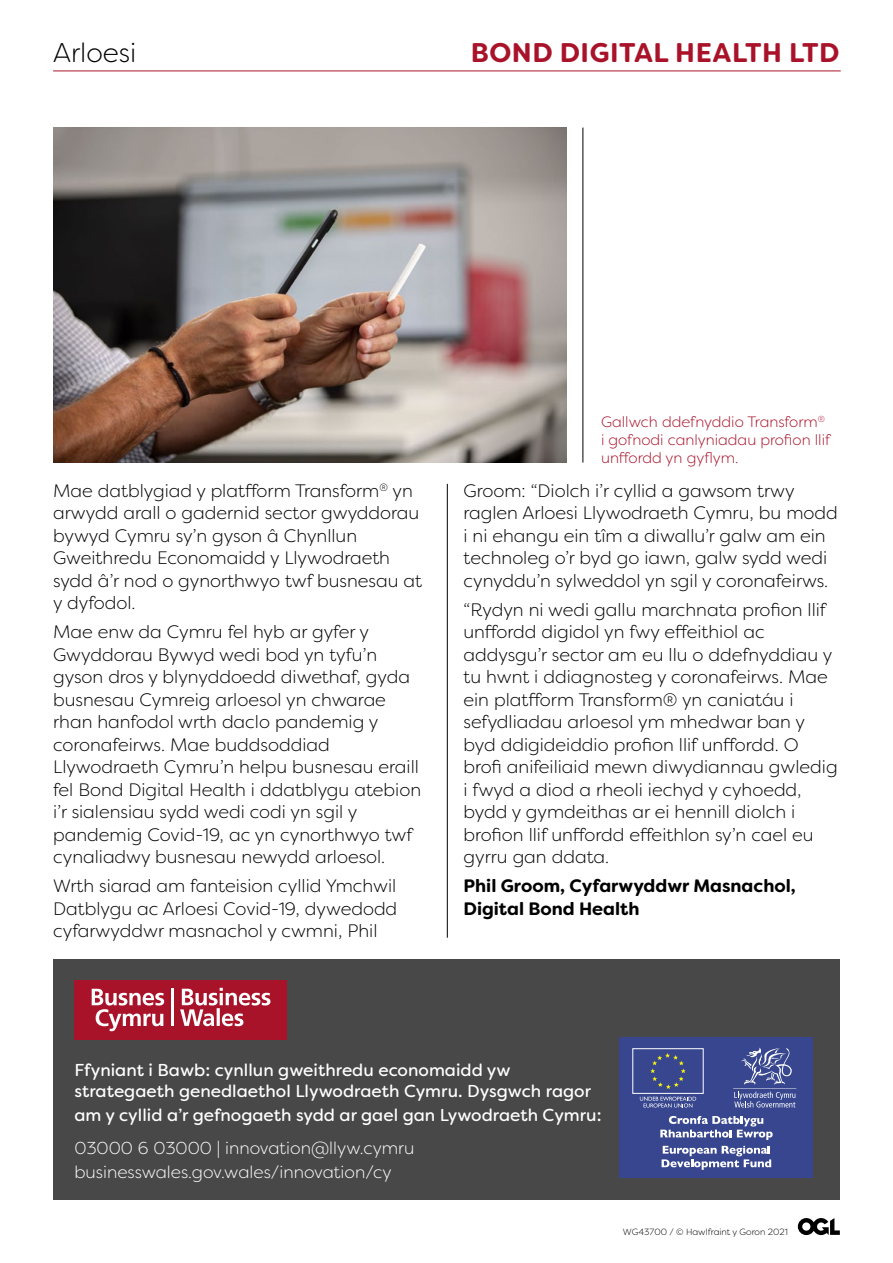
<style>
.page{position:relative;width:893px;height:1263px;background:#fff}
.page>*{position:absolute;margin:0;border:0;box-sizing:border-box;transform-origin:0 0}
.t1{font:700 27px "Filson Soft";letter-spacing:.02em;color:#a9132a}
.t2{font:300 27px "Filson Soft";color:#000}
.Name{font:300 18px/22.5px "Filson Soft";color:#000}
.Name-2{font:700 18px/22.5px "Filson Soft";color:#000}
.t3{font:17.25px/21px "Filson Soft";color:#fff}
.t4{font:300 17.25px/24px "Filson Soft";color:#fff}
.Body_Copy{font:300 15px/18px "Filson Soft";color:#a9132a}
.t5{font:300 9px "Filson Soft";color:#000}
</style>
<div class="page">
<img style="left:53px;top:128px;width:513px;height:335px">
<svg style="left:798px;top:1218px;width:42px;height:17px"></svg>
<hr style="left:53px;top:71px;width:788px;height:1px;background:#a9132a">
<hr style="left:447px;top:484px;width:1px;height:454px;background:#000">
<hr style="left:582px;top:128px;width:1px;height:335px;background:#000">
<div style="left:53px;top:959px;width:787px;height:240px;background:#484848"></div>
<div style="left:74px;top:980px;width:213px;height:59px;background:#a9132a"></div>
<hr style="left:171px;top:989px;width:3px;height:37px;background:#fff">
<svg style="left:180px;top:988px;width:90px;height:38px"></svg>
<svg style="left:92px;top:989px;width:72px;height:42px"></svg>
<div style="left:619px;top:1037px;width:194px;height:141px;background:#37468e"></div>
<svg style="left:733px;top:1047px;width:63px;height:60px"></svg>
<svg style="left:660px;top:1116px;width:113px;height:24px"></svg>
<svg style="left:662px;top:1146px;width:109px;height:24px"></svg>
<svg style="left:650px;top:1053px;width:36px;height:36px"></svg>
<div style="left:632px;top:1048px;width:71px;height:46px;border:1px solid #fff"></div>
<svg style="left:640px;top:1097px;width:56px;height:10px"></svg>
<h1 class="t2" style="left:53px;top:36px;width:85px">Arloesi</h1>
<h1 class="t1" style="left:471px;top:35px;width:370px">BOND DIGITAL HEALTH LTD</h1>
<p class="Name" style="left:53px;top:479px;width:370px">Mae datblygiad y platfform Transform<sup>®</sup> yn arwydd arall o gadernid sector gwyddorau bywyd Cymru sy’n gyson â Chynllun Gweithredu Economaidd y Llywodraeth sydd â’r nod o gynorthwyo twf busnesau at y dyfodol.</p>
<p class="Name" style="left:53px;top:620px;width:369px">Mae enw da Cymru fel hyb ar gyfer y Gwyddorau Bywyd wedi bod yn tyfu’n gyson dros y blynyddoedd diwethaf, gyda busnesau Cymreig arloesol yn chwarae rhan hanfodol wrth daclo pandemig y coronafeirws. Mae buddsoddiad Llywodraeth Cymru’n helpu busnesau eraill fel Bond Digital Health i ddatblygu atebion i’r sialensiau sydd wedi codi yn sgil y pandemig Covid-19, ac yn cynorthwyo twf cynaliadwy busnesau newydd arloesol.</p>
<p class="Name" style="left:53px;top:874px;width:346px;text-align:justify">Wrth siarad am fanteision cyllid Ymchwil Datblygu ac Arloesi Covid-19, dywedodd cyfarwyddwr masnachol y cwmni, Phil</p>
<p class="Body_Copy" style="left:601px;top:412px;width:231px">Gallwch ddefnyddio Transform<sup>® </sup>i gofnodi canlyniadau profion llif unffordd yn gyflym.</p>
<p class="Name" style="left:463px;top:479px;width:376px">Groom: “Diolch i’r cyllid a gawsom trwy raglen Arloesi Llywodraeth Cymru, bu modd i ni ehangu ein tîm a diwallu’r galw am ein technoleg o’r byd go iawn, galw sydd wedi cynyddu’n sylweddol yn sgil y coronafeirws.</p>
<p class="Name" style="left:463px;top:598px;width:376px">“Rydyn ni wedi gallu marchnata profion llif unffordd digidol yn fwy effeithiol ac addysgu’r sector am eu llu o ddefnyddiau y tu hwnt i ddiagnosteg y coronafeirws. Mae ein platfform Transform® yn caniatáu i sefydliadau arloesol ym mhedwar ban y byd ddigideiddio profion llif unffordd. O brofi anifeiliaid mewn diwydiannau gwledig i fwyd a diod a rheoli iechyd y cyhoedd, bydd y gymdeithas ar ei hennill diolch i brofion llif unffordd effeithlon sy’n cael eu gyrru gan ddata.</p>
<p class="Name-2" style="left:463px;top:875px;width:334px">Phil Groom, Cyfarwyddwr Masnachol,<br>Digital Bond Health</p>
<p class="t3" style="left:74px;top:1060px;width:518px">Ffyniant i Bawb: cynllun gweithredu economaidd yw strategaeth genedlaethol Llywodraeth Cymru. Dysgwch ragor</p>
<p class="t3" style="left:74px;top:1105px;width:529px">am y cyllid a’r gefnogaeth sydd ar gael gan Lywodraeth Cymru:</p>
<p class="t4" style="left:74px;top:1136px;width:342px">03000 6 03000 | innovation@llyw.cymru businesswales.gov.wales/innovation/cy</p>
<p class="t5" style="left:623px;top:1226px;width:167px">WG43700 / © Hawlfraint y Goron 2021</p>
</div>
